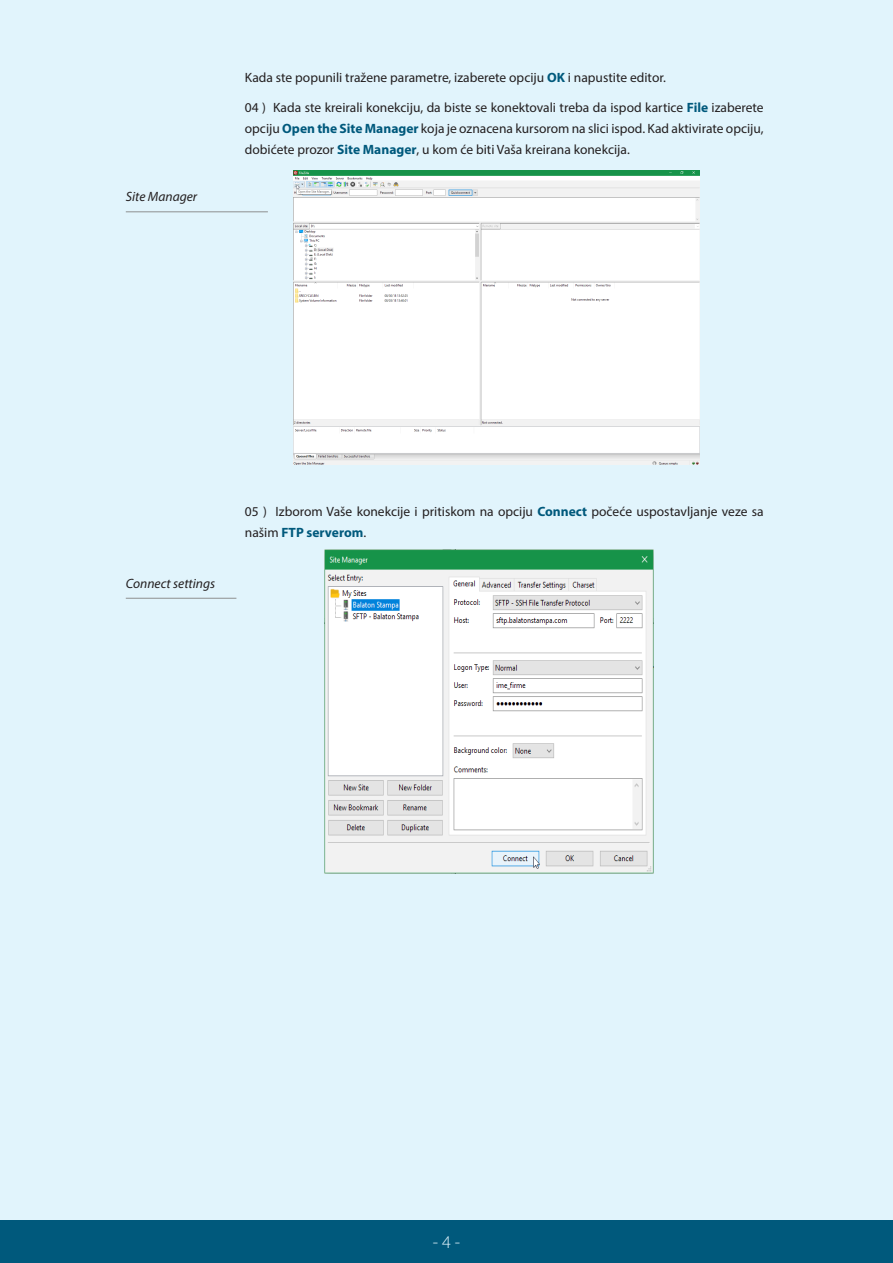
<style>
.page{position:relative;width:893px;height:1263px;background:#e1f4fc}
.page>*{position:absolute;margin:0;border:0;box-sizing:border-box;transform-origin:0 0}
.t1{font:300 18px "Myriad Pro";color:#e1f4fc}
.t2{font:13.5px/21px "Myriad Pro";color:#231f20}
.t3{font:italic 13.5px "Myriad Pro";color:#231f20}
.s1{font-weight:700;color:#00597c}
</style>
<div class="page">
<div style="left:0;top:1220px;width:893px;height:43px;background:#00597c"></div>
<hr style="left:126px;top:211px;width:142px;height:1px;background:#8e8f8f">
<hr style="left:126px;top:598px;width:110px;height:1px;background:#8e8f8f">
<img style="left:293px;top:171px;width:406px;height:294px">
<img style="left:325px;top:550px;width:328px;height:324px">
<p class="t3" style="left:126px;top:188px;width:73px">Site Manager</p>
<p class="t2" style="left:245px;top:63px;width:520px;line-height:29.5px">Kada ste popunili tražene parametre, izaberete opciju <span class="s1">OK</span> i napustite editor.<br>04 ) Kada ste kreirali konekciju, da biste se konektovali treba da ispod kartice <span class="s1">File</span> izaberete</p>
<p class="t2" style="left:245px;top:117px;width:520px">opciju <span class="s1">Open the Site Manager</span> koja je oznacena kursorom na slici ispod. Kad aktivirate opciju, dobićete prozor <span class="s1">Site Manager</span>, u kom će biti Vaša kreirana konekcija.</p>
<p class="t3" style="left:126px;top:575px;width:91px">Connect settings</p>
<p class="t2" style="left:245px;top:501px;width:520px">05 ) Izborom Vaše konekcije i pritiskom na opciju <span class="s1">Connect</span> počeće uspostavljanje veze sa našim <span class="s1">FTP serverom</span>.</p>
<h1 class="t1" style="left:433px;top:1231px;width:29px">- 4 -</h1>
</div>
